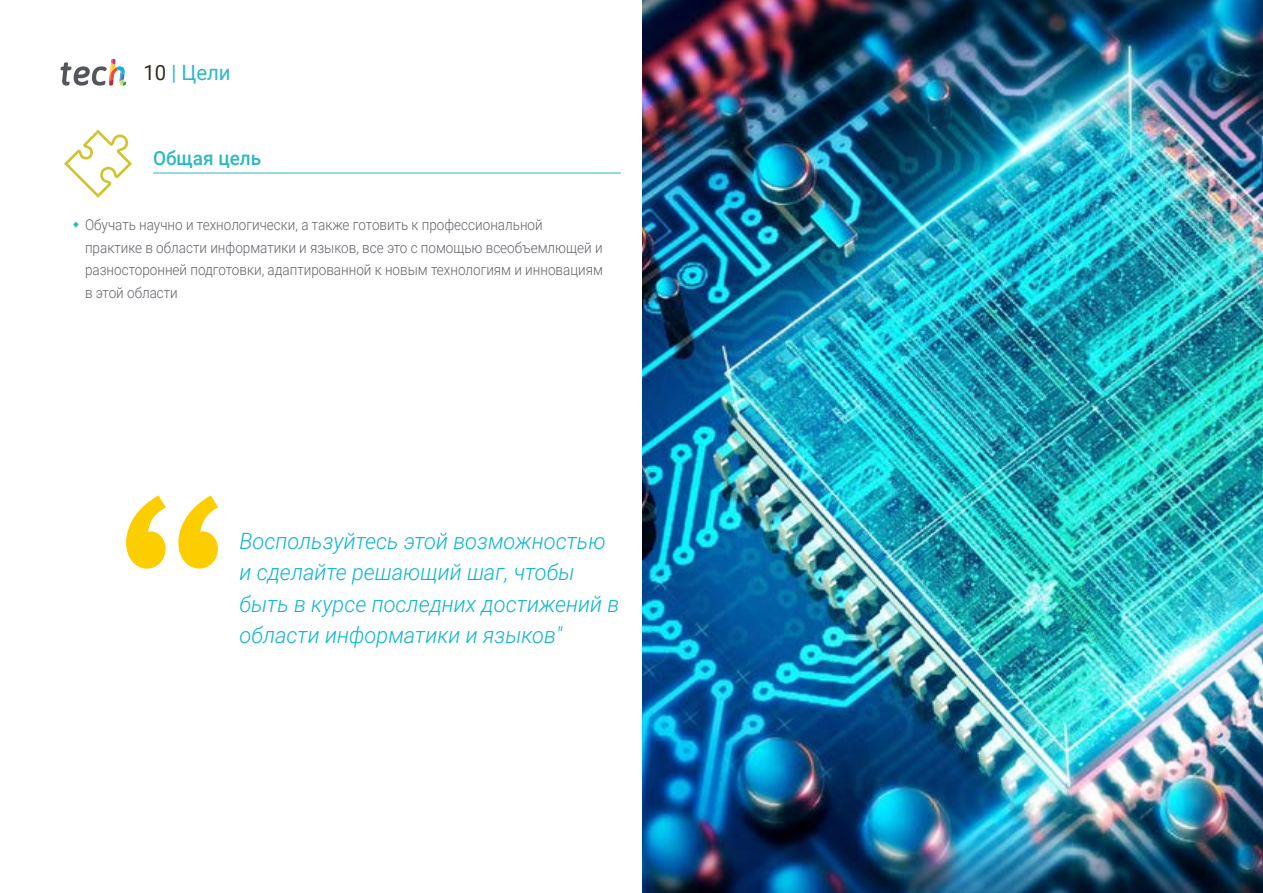
<style>
.page{position:relative;width:1263px;height:893px;background:#fff}
.page>*{position:absolute;margin:0;border:0;box-sizing:border-box;transform-origin:0 0}
.t1{font:italic 300 22.5px/31.5px "Roboto";color:#0fb6cf}
.t2{font:21px "Roboto";color:#2db8c5}
.t3{font:500 19.5px "Roboto";color:#2db8c5}
.t4{font:300 15px/22.5px "Roboto";color:#61646a;scale:.9 1}
.s1{color:#312e20}
</style>
<div class="page">
<hr style="left:153px;top:173px;width:468px;height:1px;background:#2db8c5">
<svg style="left:64px;top:130px;width:68px;height:68px"></svg>
<svg style="left:61px;top:59px;width:65px;height:27px"></svg>
<svg style="left:126px;top:495px;width:92px;height:74px"></svg>
<img style="left:642px;top:0;width:621px;height:893px">
<h2 class="t2" style="left:144px;top:57px;width:89px"><span class="s1">10</span> | Цели</h2>
<h3 class="t3" style="left:153px;top:144px;width:110px">Общая цель</h3>
<p class="t4" style="left:85px;top:213px;width:577px">Обучать научно и технологически, а также готовить к профессиональной практике в области информатики и языков, все это с помощью всеобъемлющей и разносторонней подготовки, адаптированной к новым технологиям и инновациям в этой области</p>
<h1 class="t1" style="left:239px;top:524px;width:381px">Воспользуйтесь этой возможностью и сделайте решающий шаг, чтобы быть в курсе последних достижений в области информатики и языков"</h1>
</div>
